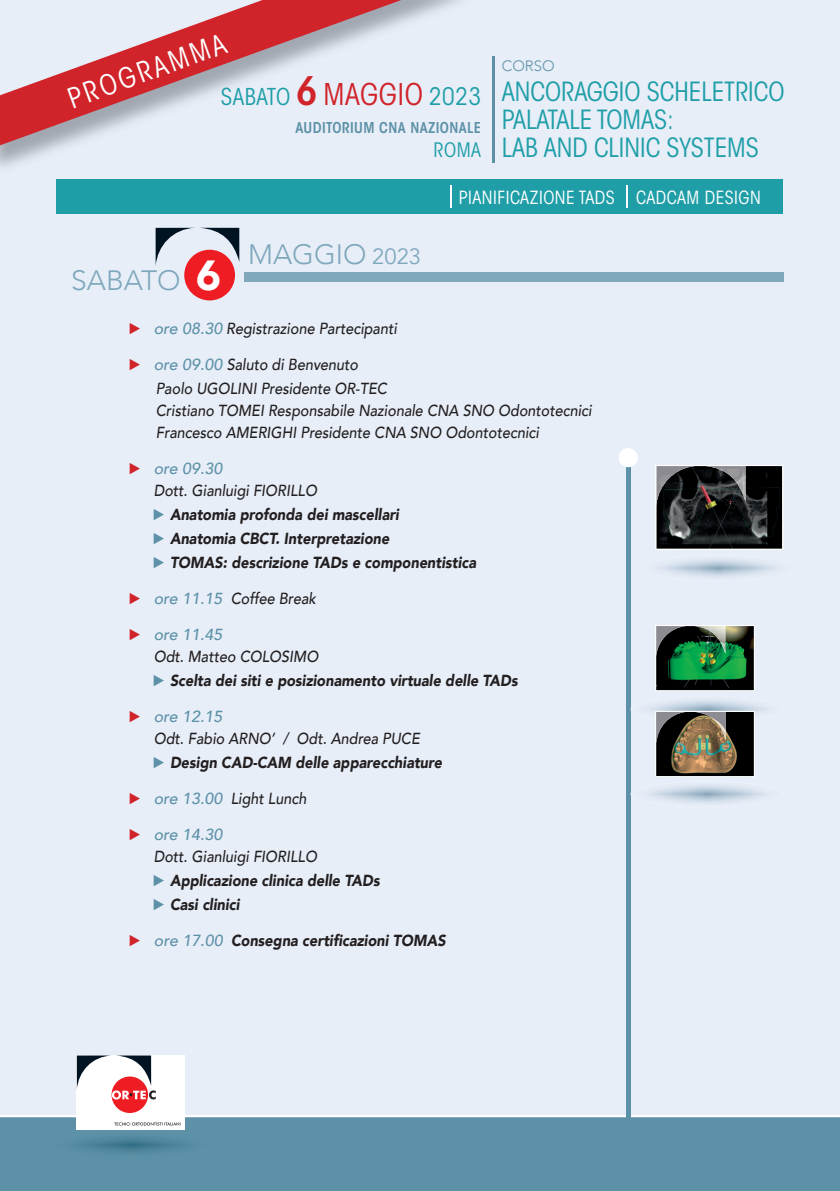
<style>
.page{position:relative;width:840px;height:1191px;background:#fff}
.page>*{position:absolute;margin:0;border:0;box-sizing:border-box;transform-origin:0 0}
.t1{font:300 28px "Avenir";color:#7fa8bc}
.t2{font:condensed 28px "ITC Avant Garde Std";color:#fff}
.t3{font:condensed 26.2px/28.2px "ITC Avant Garde Std";color:#1f9ea8}
.t4{font:condensed 23.2px "ITC Avant Garde Std";letter-spacing:.015em;color:#1f9ea8}
.t5{font:condensed 19.8px "ITC Avant Garde Std";color:#1f9ea8}
.t6{font:condensed 18px "ITC Avant Garde Std";letter-spacing:.03em;color:#fff}
.t7{font:italic 500 16px/22px "Avenir";color:#231f20;scale:.9 1}
.t8{font:italic 900 16px/24px "Avenir";color:#231f20;scale:.9 1}
.t9{font:300 15px "Avenir";color:#5d91a7}
.t10{font:600 condensed 14.8px "ITC Avant Garde Std";letter-spacing:.025em;color:#5d91a7}
.s1{font-weight:600;font-size:39px;color:#d1232a}
.s2{font-size:29.8px;color:#d1232a}
.s3{font-size:24px}
.s4{font-weight:900;font-size:42px;color:#fff}
.s5{font-weight:400;font-size:22px}
.s6{font-family:"Arial";font-weight:400;font-style:normal;color:#d1232a}
.s7{color:#5d91a7}
.s8{font-family:"Arial";font-weight:400;font-style:normal;color:#5d91a7}
.s9{font-weight:500;color:#5d91a7}
</style>
<div class="page">
<div style="left:0;top:0;width:839px;height:1115px;background:#e7eef8"></div>
<div style="left:0;top:0;width:472px;height:174px;background:#e7eef8"></div>
<svg style="left:0;top:0;width:448px;height:149px;background:#d9b2bb"></svg>
<div style="left:184px;top:250px;width:51px;height:50px;background:#ee1d23;border-radius:50%"></div>
<svg style="left:155px;top:228px;width:84px;height:46px"></svg>
<div style="left:244px;top:273px;width:538px;height:9px;background:#7fa8bc"></div>
<div style="left:57px;top:180px;width:725px;height:34px;background:#1f9ea8"></div>
<hr style="left:491px;top:57px;width:3px;height:106px;background:#5d91a7">
<svg style="left:450px;top:186px;width:1px;height:22px"></svg>
<svg style="left:626px;top:186px;width:1px;height:22px"></svg>
<div style="left:0;top:1115px;width:839px;height:76px;background:#5d91a7"></div>
<img style="left:655px;top:625px;width:99px;height:66px">
<div style="left:625px;top:459px;width:5px;height:662px;background:#5d91a7"></div>
<div style="left:618px;top:448px;width:19px;height:19px;background:#fff;border-radius:50%"></div>
<svg style="left:655px;top:465px;width:127px;height:85px;background:#2c2d2f"></svg>
<img style="left:641px;top:555px;width:153px;height:25px">
<img style="left:630px;top:781px;width:152px;height:25px">
<img style="left:630px;top:697px;width:152px;height:22px">
<img style="left:655px;top:711px;width:99px;height:66px">
<div style="left:77px;top:1055px;width:108px;height:74px;background:#fff"></div>
<div style="left:111px;top:1076px;width:37px;height:37px;background:#ee1d23;border-radius:50%"></div>
<svg style="left:77px;top:1055px;width:79px;height:44px"></svg>
<svg style="left:114px;top:1122px;width:67px;height:3px"></svg>
<img style="left:46px;top:1131px;width:170px;height:27px">
<h1 class="t2" style="left:63px;top:83px;width:167px;rotate:-20deg">PROGRAMMA</h1>
<p class="t9" style="left:501px;top:57px;width:54px">CORSO</p>
<h2 class="t3" style="left:501px;top:77px;width:284px">ANCORAGGIO SCHELETRICO<br>PALATALE TOMAS:<br>LAB AND CLINIC SYSTEMS</h2>
<h3 class="t4" style="left:220px;top:83px;width:262px">SABATO <span class="s1">6</span> <span class="s2">MAGGIO</span> <span class="s3">2023</span></h3>
<p class="t10" style="left:295px;top:118px;width:187px">AUDITORIUM CNA NAZIONALE</p>
<p class="t5" style="left:433px;top:138px;width:49px">ROMA</p>
<p class="t6" style="left:458px;top:187px;width:303px">PIANIFICAZIONE TADS CADCAM DESIGN</p>
<h1 class="t1" style="left:71px;top:264px;width:111px">SABATO</h1>
<h1 class="t1" style="left:196px;top:238px;width:226px"><span class="s4">6</span> MAGGIO <span class="s5">2023</span></h1>
<p class="t7" style="left:128px;top:317px;width:300px"><span class="s6">►</span> <span class="s7">ore 08.30</span> Registrazione Partecipanti</p>
<p class="t7" style="left:156px;top:352px;width:258px;line-height:24px;text-indent:-28px"><span class="s6">►</span> <span class="s7">ore 09.00</span> Saluto di Benvenuto<br>Paolo UGOLINI Presidente OR-TEC</p>
<p class="t7" style="left:156px;top:399px;width:485px">Cristiano TOMEI Responsabile Nazionale CNA SNO Odontotecnici<br>Francesco AMERIGHI Presidente CNA SNO Odontotecnici</p>
<p class="t7" style="left:154px;top:457px;width:183px;text-indent:-26px"><span class="s6">►</span> <span class="s7">ore 09.30<br></span>Dott. Gianluigi FIORILLO</p>
<p class="t8" style="left:152px;top:502px;width:362px"><span class="s8">►</span> Anatomia profonda dei mascellari<br><span class="s8">►</span> Anatomia CBCT. Interpretazione<br><span class="s8">►</span> TOMAS: descrizione TADs e componentistica</p>
<p class="t7" style="left:128px;top:587px;width:210px"><span class="s6">►</span> <span class="s7">ore 11.15</span> Coffee Break</p>
<p class="t7" style="left:154px;top:623px;width:184px;text-indent:-26px"><span class="s6">►</span> <span class="s7">ore 11.45<br></span>Odt. Matteo COLOSIMO</p>
<p class="t8" style="left:152px;top:668px;width:408px"><span class="s8">►</span> Scelta dei siti e posizionamento virtuale delle TADs</p>
<p class="t7" style="left:154px;top:705px;width:297px;text-indent:-26px"><span class="s6">►</span> <span class="s7">ore 12.15<br></span>Odt. Fabio ARNO’ / Odt. Andrea PUCE</p>
<p class="t8" style="left:152px;top:750px;width:324px"><span class="s8">►</span> Design CAD-CAM delle apparecchiature</p>
<p class="t7" style="left:128px;top:787px;width:200px"><span class="s6">►</span> <span class="s7">ore 13.00</span> Light Lunch</p>
<p class="t7" style="left:154px;top:823px;width:183px;text-indent:-26px"><span class="s6">►</span> <span class="s7">ore 14.30<br></span>Dott. Gianluigi FIORILLO</p>
<p class="t8" style="left:152px;top:868px;width:254px"><span class="s8">►</span> Applicazione clinica delle TADs <span class="s8">►</span> Casi clinici</p>
<p class="t8" style="left:128px;top:928px;width:354px"><span class="s6">►</span> <span class="s9">ore 17.00</span> Consegna certificazioni TOMAS</p>
</div>
